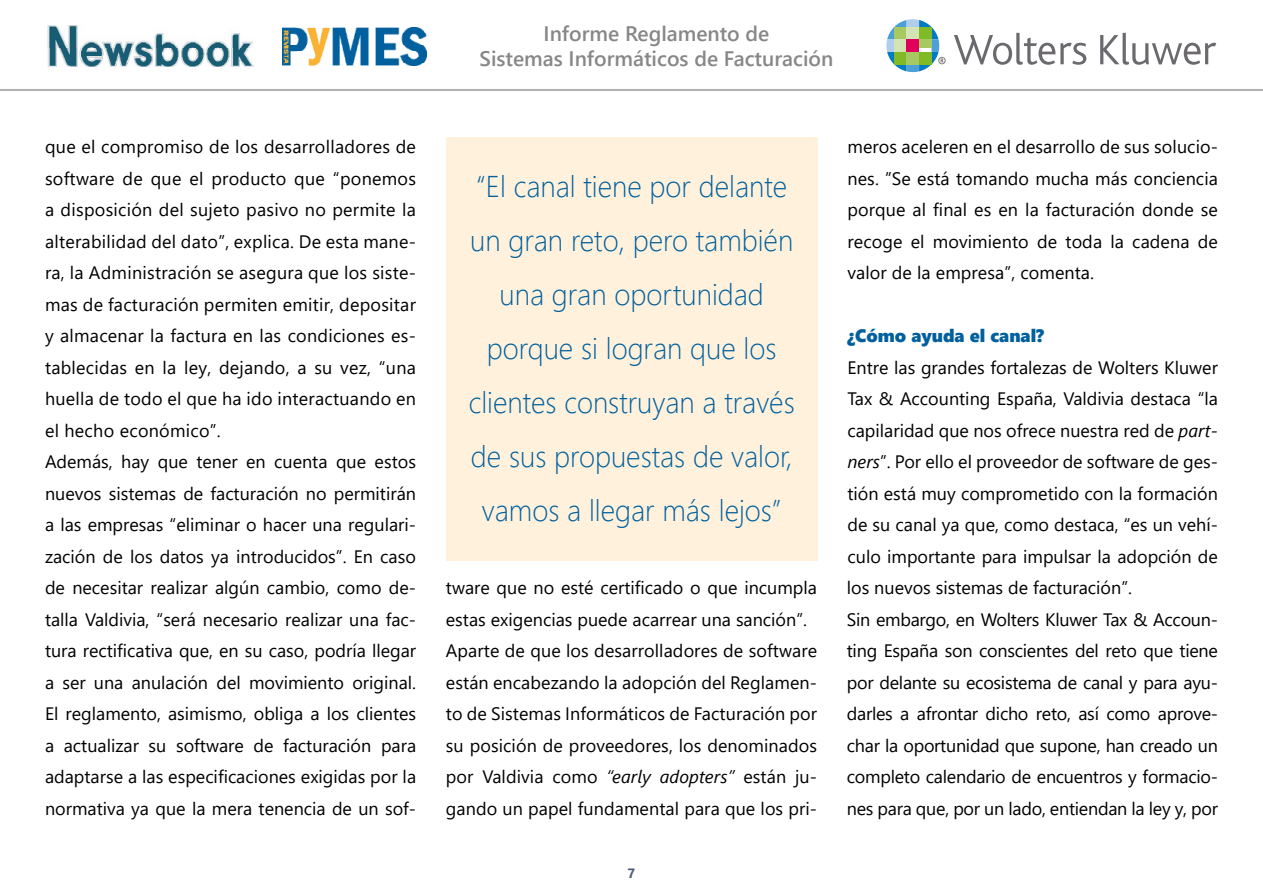
<style>
.page{position:relative;width:1263px;height:893px;background:#fff}
.page>*{position:absolute;margin:0;border:0;box-sizing:border-box;transform-origin:0 0}
.t1{font:300 30px/54px "Segoe UI";color:#00609d;text-align:center;scale:.95 1}
.t2{font:600 21px/25.2px "Segoe UI";color:#878787;text-align:center}
.t3{font:18px/31.5px "Segoe UI";color:#000}
.t4{font:18px "Segoe UI Black";color:#00609d}
.t5{font:700 13.5px "Segoe UI";color:#4d5d79}
.s1{font-style:italic}
</style>
<div class="page">
<svg style="left:954px;top:33px;width:132px;height:32px"></svg>
<svg style="left:1100px;top:33px;width:116px;height:32px"></svg>
<svg style="left:886px;top:19px;width:59px;height:53px"></svg>
<div style="left:894px;top:27px;width:12px;height:12px;background:#a6ca61"></div>
<div style="left:894px;top:39px;width:12px;height:13px;background:#d4e5b5"></div>
<div style="left:894px;top:52px;width:12px;height:12px;background:#80ba27"></div>
<div style="left:906px;top:27px;width:13px;height:12px;background:#d4e5b5"></div>
<div style="left:906px;top:39px;width:13px;height:13px;background:#e0005b"></div>
<div style="left:906px;top:52px;width:13px;height:12px;background:#a6ca61"></div>
<div style="left:919px;top:27px;width:12px;height:12px;background:#80ba27"></div>
<div style="left:919px;top:39px;width:12px;height:9px;background:#a6ca61"></div>
<div style="left:919px;top:52px;width:12px;height:12px;background:#80ba27"></div>
<hr style="left:0;top:89px;width:1263px;height:2px;background:#b3b2b2">
<img style="left:48px;top:25px;width:206px;height:42px">
<img style="left:283px;top:28px;width:144px;height:38px">
<div style="left:446px;top:137px;width:371px;height:423px;background:#fff1dc"></div>
<p class="t3" style="left:45px;top:129px;width:373px">que el compromiso de los desarrolladores de software de que el producto que “ponemos a disposición del sujeto pasivo no permite la alterabilidad del dato”, explica. De esta mane&shy;ra, la Administración se asegura que los siste&shy;mas de facturación permiten emitir, depositar y almacenar la factura en las condiciones es&shy;tablecidas en la ley, dejando, a su vez, “una huella de todo el que ha ido interactuando en el hecho económico”.<br>Además, hay que tener en cuenta que estos nuevos sistemas de facturación no permitirán a las empresas “eliminar o hacer una regulari&shy;zación de los datos ya introducidos”. En caso de necesitar realizar algún cambio, como de&shy;talla Valdivia, “será necesario realizar una fac&shy;tura rectificativa que, en su caso, podría llegar a ser una anulación del movimiento original.<br>El reglamento, asimismo, obliga a los clientes a actualizar su software de facturación para adaptarse a las especificaciones exigidas por la normativa ya que la mera tenencia de un sof-</p>
<p class="t2" style="left:480px;top:19px;width:355px">Informe Reglamento de<br>Sistemas Informáticos de Facturación</p>
<h1 class="t1" style="left:469px;top:157px;width:345px">“El canal tiene por delante un gran reto, pero también una gran oportunidad porque si logran que los clientes construyan a través de sus propuestas de valor, vamos a llegar más lejos”</h1>
<p class="t3" style="left:446px;top:570px;width:373px">tware que no esté certificado o que incumpla estas exigencias puede acarrear una sanción”.<br>Aparte de que los desarrolladores de software están encabezando la adopción del Reglamen&shy;to de Sistemas Informáticos de Facturación por su posición de proveedores, los denominados por Valdivia como <span class="s1">“early adopters”</span> están ju&shy;gando un papel fundamental para que los pri-</p>
<p class="t5" style="left:628px;top:860px;width:9px">7</p>
<p class="t3" style="left:847px;top:129px;width:372px;text-align:justify">meros aceleren en el desarrollo de sus solucio&shy;nes. ”Se está tomando mucha más conciencia porque al final es en la facturación donde se recoge el movimiento de toda la cadena de valor de la empresa”, comenta.</p>
<p class="t4" style="left:847px;top:323px;width:198px">¿Cómo ayuda el canal?</p>
<p class="t3" style="left:847px;top:350px;width:373px">Entre las grandes fortalezas de Wolters Kluwer Tax &amp; Accounting España, Valdivia destaca “la capilaridad que nos ofrece nuestra red de <span class="s1">part&shy;ners</span>”. Por ello el proveedor de software de ges&shy;tión está muy comprometido con la formación de su canal ya que, como destaca, “es un vehí&shy;culo importante para impulsar la adopción de los nuevos sistemas de facturación”.<br>Sin embargo, en Wolters Kluwer Tax &amp; Accoun&shy;ting España son conscientes del reto que tiene por delante su ecosistema de canal y para ayu&shy;darles a afrontar dicho reto, así como aprove&shy;char la oportunidad que supone, han creado un completo calendario de encuentros y formacio&shy;nes para que, por un lado, entiendan la ley y, por</p>
</div>
